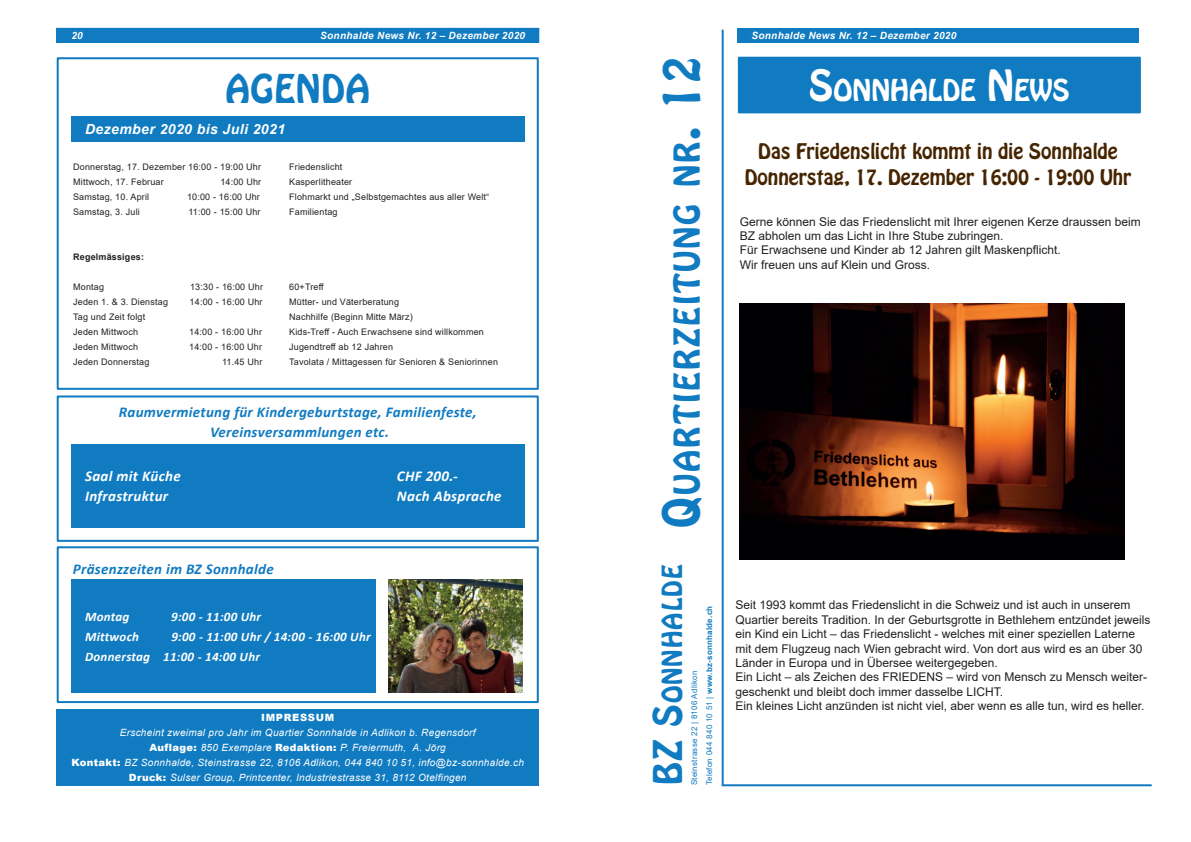
<style>
.page{position:relative;width:1191px;height:842px;background:#fff}
.page>*{position:absolute;margin:0;border:0;box-sizing:border-box;transform-origin:0 0}
.t1{font:35px "Hobo Std";letter-spacing:.02em;color:#107bc1}
.t2{font:31.5px "Hobo Std";letter-spacing:.055em;color:#107bc1}
.t3{font:26.6px "Hobo Std";color:#fff}
.t4{font:24.5px "Hobo Std";letter-spacing:.045em;color:#107bc1}
.t5{font:19px/25.8px "Hobo Std";color:#462500;text-align:center}
.t6{font:italic 700 15px/20px "Calibri";letter-spacing:.02em;color:#107bc1;text-align:center}
.t7{font:italic 700 15px "Calibri";letter-spacing:.02em;color:#fff}
.t8{font:italic 700 14px "Arial";letter-spacing:.03em;color:#fff}
.t9{font:italic 700 13px/20px "Calibri";letter-spacing:.02em;color:#fff}
.t10{font:12px/14.4px "Arial";color:#231f20}
.t11{font:italic 10px/15px "Arial";letter-spacing:.03em;color:#fff;text-align:center}
.t12{font:italic 700 10px "Arial";letter-spacing:.03em;color:#fff}
.t13{font:900 10px "Arial";letter-spacing:.065em;color:#fff}
.t14{font:9px "Arial";letter-spacing:.02em;color:#231f20}
.t15{font:700 9px "Arial";letter-spacing:.02em;color:#231f20}
.t16{font:8px/15px "Arial";letter-spacing:.03em;color:#107bc1}
.s1{font-weight:900;font-style:normal}
.s2{font-size:45px}
.s3{font-size:35px}
.s4{font-weight:700}
.s5{font-size:38px}
</style>
<div class="page">
<div style="left:57px;top:57px;width:482px;height:333px;border:2px solid #107bc1"></div>
<div style="left:71px;top:116px;width:453px;height:26px;background:#107bc1"></div>
<hr style="left:721px;top:30px;width:2px;height:755px;background:#107bc1">
<hr style="left:722px;top:784px;width:429px;height:2px;background:#107bc1">
<div style="left:739px;top:58px;width:400px;height:54px;background:#107bc1"></div>
<div style="left:738px;top:57px;width:402px;height:56px;border:2px solid #107bc1"></div>
<div style="left:57px;top:395px;width:482px;height:147px;border:2px solid #107bc1"></div>
<div style="left:57px;top:546px;width:482px;height:157px;border:2px solid #107bc1"></div>
<div style="left:71px;top:444px;width:453px;height:83px;background:#107bc1"></div>
<div style="left:71px;top:579px;width:305px;height:113px;background:#107bc1"></div>
<div style="left:737px;top:28px;width:401px;height:15px;background:#107bc1"></div>
<div style="left:57px;top:28px;width:482px;height:15px;background:#107bc1"></div>
<div style="left:57px;top:709px;width:482px;height:77px;background:#107bc1"></div>
<img style="left:388px;top:579px;width:134px;height:113px">
<img style="left:740px;top:303px;width:384px;height:256px">
<p class="t12" style="left:71px;top:29px;width:13px">20</p>
<p class="t12" style="left:320px;top:29px;width:206px">Sonnhalde News Nr. 12 – Dezember 2020</p>
<p class="t12" style="left:751px;top:29px;width:206px">Sonnhalde News Nr. 12 – Dezember 2020</p>
<h1 class="t1" style="left:225px;top:65px;width:146px">AGENDA</h1>
<p class="t8" style="left:85px;top:120px;width:202px">Dezember 2020 bis Juli 2021</p>
<p class="t14" style="left:73px;top:160px;width:189px">Donnerstag, 17. Dezember 16:00 - 19:00 Uhr</p>
<p class="t14" style="left:289px;top:160px;width:55px">Friedenslicht</p>
<p class="t14" style="left:73px;top:175px;width:92px">Mittwoch, 17. Februar</p>
<p class="t14" style="left:220px;top:175px;width:42px">14:00 Uhr</p>
<p class="t14" style="left:289px;top:175px;width:65px">Kasperlitheater</p>
<p class="t14" style="left:73px;top:190px;width:78px">Samstag, 10. April</p>
<p class="t14" style="left:187px;top:190px;width:74px">10:00 - 16:00 Uhr</p>
<p class="t14" style="left:289px;top:190px;width:201px">Flohmarkt und „Selbstgemachtes aus aller Welt“</p>
<p class="t14" style="left:73px;top:205px;width:68px">Samstag, 3. Juli</p>
<p class="t14" style="left:188px;top:205px;width:74px">11:00 - 15:00 Uhr</p>
<p class="t14" style="left:289px;top:205px;width:50px">Familientag</p>
<p class="t15" style="left:73px;top:250px;width:72px">Regelmässiges:</p>
<p class="t14" style="left:73px;top:280px;width:32px">Montag</p>
<p class="t14" style="left:190px;top:280px;width:74px">13:30 - 16:00 Uhr</p>
<p class="t14" style="left:289px;top:280px;width:36px">60+Treff</p>
<p class="t14" style="left:73px;top:295px;width:96px">Jeden 1. &amp; 3. Dienstag</p>
<p class="t14" style="left:190px;top:295px;width:74px">14:00 - 16:00 Uhr</p>
<p class="t14" style="left:289px;top:295px;width:111px">Mütter- und Väterberatung</p>
<p class="t14" style="left:73px;top:310px;width:74px">Tag und Zeit folgt</p>
<p class="t14" style="left:289px;top:310px;width:125px">Nachhilfe (Beginn Mitte März)</p>
<p class="t14" style="left:73px;top:325px;width:66px">Jeden Mittwoch</p>
<p class="t14" style="left:189px;top:325px;width:74px">14:00 - 16:00 Uhr</p>
<p class="t14" style="left:289px;top:325px;width:196px">Kids-Treff - Auch Erwachsene sind willkommen</p>
<p class="t14" style="left:73px;top:340px;width:66px">Jeden Mittwoch</p>
<p class="t14" style="left:189px;top:340px;width:74px">14:00 - 16:00 Uhr</p>
<p class="t14" style="left:289px;top:340px;width:105px">Jugendtreff ab 12 Jahren</p>
<p class="t14" style="left:73px;top:355px;width:78px">Jeden Donnerstag</p>
<p class="t14" style="left:222px;top:355px;width:42px">11.45 Uhr</p>
<p class="t14" style="left:289px;top:355px;width:210px">Tavolata / Mittagessen für Senioren &amp; Seniorinnen</p>
<p class="t6" style="left:119px;top:401px;width:359px">Raumvermietung für Kindergeburtstage, Familienfeste,<br>Vereinsversammlungen etc.</p>
<p class="t7" style="left:85px;top:466px;width:97px">Saal mit Küche</p>
<p class="t7" style="left:397px;top:466px;width:62px">CHF 200.-</p>
<p class="t7" style="left:85px;top:486px;width:85px">Infrastruktur</p>
<p class="t7" style="left:397px;top:486px;width:106px">Nach Absprache</p>
<p class="t6" style="left:73px;top:558px;width:202px">Präsenzzeiten im BZ Sonnhalde</p>
<p class="t9" style="left:85px;top:606px;width:46px">Montag</p>
<p class="t9" style="left:171px;top:606px;width:91px">9:00 - 11:00 Uhr</p>
<p class="t9" style="left:85px;top:626px;width:56px">Mittwoch</p>
<p class="t9" style="left:85px;top:626px;width:287px;text-indent:86px">9:00 - 11:00 Uhr / 14:00 - 16:00 Uhr<br>Donnerstag 11:00 - 14:00 Uhr</p>
<p class="t13" style="left:261px;top:710px;width:74px">IMPRESSUM</p>
<p class="t11" style="left:72px;top:725px;width:454px">Erscheint zweimal pro Jahr im Quartier Sonnhalde in Adlikon b. Regensdorf<br><span class="s1">Auflage:</span> 850 Exemplare <span class="s1">Redaktion:</span> P. Freiermuth, A. Jörg<br><span class="s1">Kontakt:</span> BZ Sonnhalde, Steinstrasse 22, 8106 Adlikon, 044 840 10 51, info@bz-sonnhalde.ch <span class="s1">Druck:</span> Sulser Group, Printcenter, Industriestrasse 31, 8112 Otelfingen</p>
<h2 class="t2" style="left:665px;top:529px;width:474px;rotate:-90deg"><span class="s2">Q</span>UARTIERZEITUNG NR<span class="s2">. 12</span></h2>
<h3 class="t4" style="left:655px;top:785px;width:222px;rotate:-90deg"><span class="s3">BZ S</span>ONNHALDE</h3>
<p class="t16" style="left:686px;top:785px;width:181px;rotate:-90deg">Steinstrasse 22 | 8106 Adlikon<br>Telefon 044 840 10 51 | <span class="s4">www.bz-sonnhalde.ch</span></p>
<h3 class="t3" style="left:809px;top:72px;width:260px"><span class="s5">S</span>ONNHALDE <span class="s5">N</span>EWS</h3>
<h3 class="t5" style="left:745px;top:139px;width:388px">Das Friedenslicht kommt in die Sonnhalde<br>Donnerstag, 17. Dezember 16:00 - 19:00 Uhr</h3>
<p class="t10" style="left:740px;top:214px;width:402px">Gerne können Sie das Friedenslicht mit Ihrer eigenen Kerze draussen beim BZ abholen um das Licht in Ihre Stube zubringen.<br>Für Erwachsene und Kinder ab 12 Jahren gilt Maskenpflicht.<br>Wir freuen uns auf Klein und Gross.</p>
<p class="t10" style="left:735px;top:598px;width:416px">Seit 1993 kommt das Friedenslicht in die Schweiz und ist auch in unserem Quartier bereits Tradition. In der Geburtsgrotte in Bethlehem entzündet jeweils ein Kind ein Licht – das Friedenslicht - welches mit einer speziellen Laterne mit dem Flugzeug nach Wien gebracht wird. Von dort aus wird es an über 30<br>Länder in Europa und in Übersee weitergegeben.<br>Ein Licht – als Zeichen des FRIEDENS – wird von Mensch zu Mensch weiter&shy;geschenkt und bleibt doch immer dasselbe LICHT.<br>Ein kleines Licht anzünden ist nicht viel, aber wenn es alle tun, wird es heller.</p>
</div>
